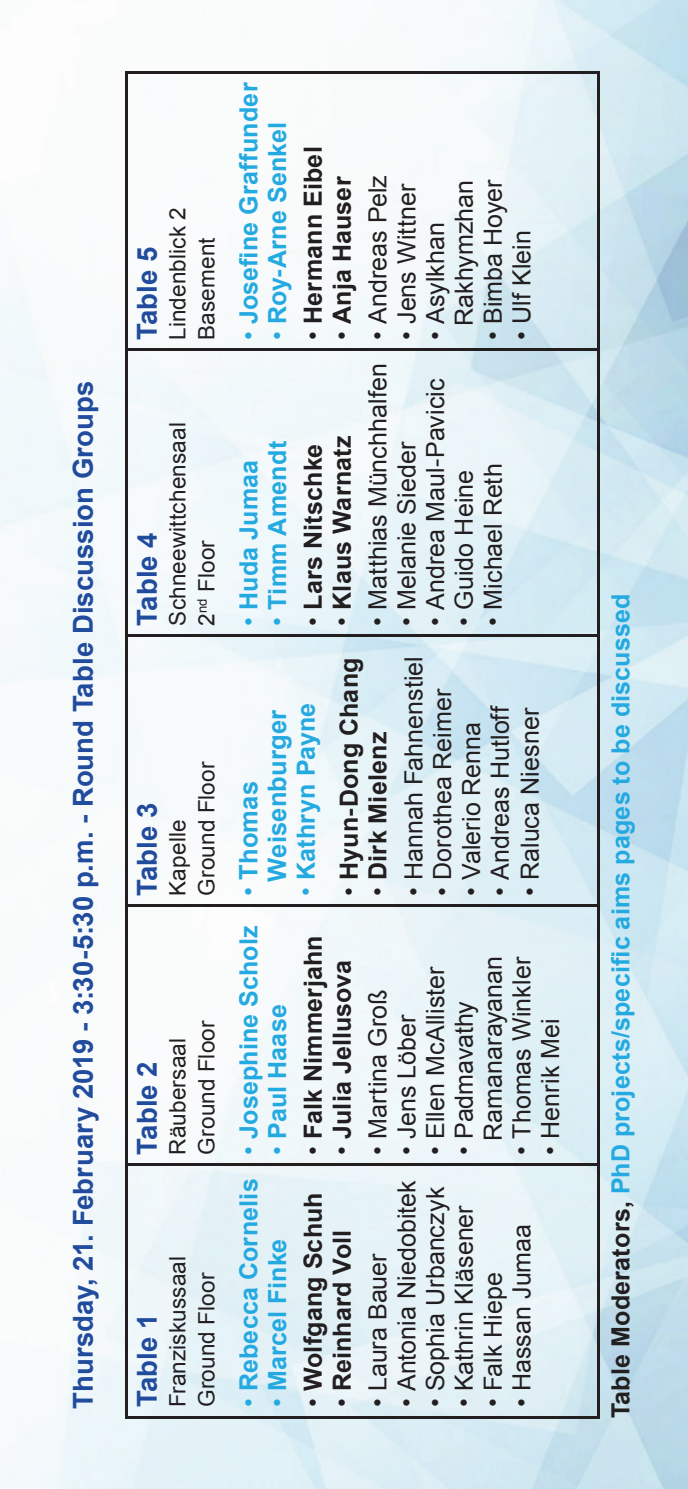
<style>
.page{position:relative;width:688px;height:1489px;background:#fff}
.page>*{position:absolute;margin:0;border:0;box-sizing:border-box;transform-origin:0 0}
.t1{font:700 27.5px "Arial";letter-spacing:.005em;color:#214c9d}
.t2{font:700 25.5px/28.8px "Arial";letter-spacing:.005em;color:#24aae1}
.t3{font:25px/28.8px "Arial";letter-spacing:.005em;color:#231f20}
.t4{font:700 25px "Arial";letter-spacing:.01em;color:#24aae1}
.t5{font:700 25px "Arial";letter-spacing:.01em;color:#231f20}
.t6{font:22.5px/28.8px "Arial";letter-spacing:.005em;color:#231f20}
.s1{font-weight:400}
.s2{color:#231f20}
</style>
<div class="page">
<img style="left:0;top:0;width:687px;height:1488px">
<hr style="left:125px;top:1164px;width:3px;height:254px;background:#231f20">
<hr style="left:128px;top:1415px;width:468px;height:3px;background:#231f20">
<hr style="left:125px;top:905px;width:3px;height:259px;background:#231f20">
<hr style="left:128px;top:1163px;width:468px;height:2px;background:#231f20">
<hr style="left:125px;top:635px;width:3px;height:270px;background:#231f20">
<hr style="left:128px;top:904px;width:468px;height:3px;background:#231f20">
<hr style="left:125px;top:350px;width:3px;height:285px;background:#231f20">
<hr style="left:128px;top:634px;width:468px;height:3px;background:#231f20">
<hr style="left:125px;top:71px;width:3px;height:279px;background:#231f20">
<hr style="left:128px;top:348px;width:468px;height:3px;background:#231f20">
<hr style="left:128px;top:71px;width:468px;height:3px;background:#231f20">
<hr style="left:596px;top:1164px;width:3px;height:254px;background:#231f20">
<hr style="left:596px;top:905px;width:3px;height:259px;background:#231f20">
<hr style="left:596px;top:635px;width:3px;height:270px;background:#231f20">
<hr style="left:596px;top:350px;width:3px;height:285px;background:#231f20">
<hr style="left:596px;top:71px;width:3px;height:279px;background:#231f20">
<p class="t1" style="left:65px;top:1408px;width:1029px;rotate:-90deg">Thursday, 21. February 2019 - 3:30-5:30 p.m. - Round Table Discussion Groups</p>
<p class="t1" style="left:129px;top:340px;width:95px;rotate:-90deg">Table 5</p>
<p class="t6" style="left:163px;top:340px;width:134px;rotate:-90deg">Lindenblick 2<br>Basement</p>
<p class="t1" style="left:129px;top:625px;width:95px;rotate:-90deg">Table 4</p>
<p class="t6" style="left:163px;top:625px;width:205px;rotate:-90deg">Schneewittchensaal<br>2<sup>nd</sup> Floor</p>
<p class="t1" style="left:129px;top:895px;width:95px;rotate:-90deg">Table 3</p>
<p class="t6" style="left:163px;top:895px;width:136px;rotate:-90deg">Kapelle<br>Ground Floor</p>
<p class="t1" style="left:129px;top:1154px;width:95px;rotate:-90deg">Table 2</p>
<p class="t6" style="left:163px;top:1154px;width:136px;rotate:-90deg">Räubersaal<br>Ground Floor</p>
<p class="t1" style="left:129px;top:1406px;width:95px;rotate:-90deg">Table 1</p>
<p class="t6" style="left:163px;top:1406px;width:153px;rotate:-90deg">Franziskussaal<br>Ground Floor</p>
<p class="t4" style="left:232px;top:340px;width:259px;rotate:-90deg"><span class="s1">•</span> Josefine Graffunder</p>
<p class="t4" style="left:261px;top:340px;width:219px;rotate:-90deg"><span class="s1">•</span> Roy-Arne Senkel</p>
<p class="t5" style="left:296px;top:340px;width:195px;rotate:-90deg"><span class="s1">•</span> Hermann Eibel</p>
<p class="t5" style="left:325px;top:340px;width:165px;rotate:-90deg"><span class="s1">•</span> Anja Hauser</p>
<p class="t3" style="left:363px;top:340px;width:166px;rotate:-90deg">• Andreas Pelz</p>
<p class="t3" style="left:392px;top:340px;width:158px;rotate:-90deg">• Jens Wittner</p>
<p class="t3" style="left:421px;top:326px;width:147px;text-indent:-14px;rotate:-90deg">• Asylkhan<br>Rakhymzhan</p>
<p class="t3" style="left:478px;top:340px;width:162px;rotate:-90deg">• Bimba Hoyer</p>
<p class="t3" style="left:507px;top:340px;width:111px;rotate:-90deg">• Ulf Klein</p>
<p class="t4" style="left:232px;top:625px;width:167px;rotate:-90deg"><span class="s1">•</span> Huda Jumaa</p>
<p class="t4" style="left:261px;top:625px;width:186px;rotate:-90deg"><span class="s1">•</span> Timm Amendt</p>
<p class="t5" style="left:296px;top:625px;width:183px;rotate:-90deg"><span class="s1">•</span> Lars Nitschke</p>
<p class="t5" style="left:325px;top:625px;width:192px;rotate:-90deg"><span class="s1">•</span> Klaus Warnatz</p>
<p class="t3" style="left:363px;top:625px;width:263px;rotate:-90deg">• Matthias Münchhalfen</p>
<p class="t3" style="left:392px;top:625px;width:185px;rotate:-90deg">• Melanie Sieder</p>
<p class="t3" style="left:421px;top:625px;width:249px;rotate:-90deg">• Andrea Maul-Pavicic</p>
<p class="t3" style="left:450px;top:625px;width:157px;rotate:-90deg">• Guido Heine</p>
<p class="t3" style="left:478px;top:625px;width:164px;rotate:-90deg">• Michael Reth</p>
<p class="t2" style="left:235px;top:881px;width:174px;text-indent:-14px;rotate:-90deg"><span class="s1">•</span> Thomas<br>Weisenburger</p>
<p class="t4" style="left:289px;top:895px;width:194px;rotate:-90deg"><span class="s1">•</span> Kathryn Payne</p>
<p class="t5" style="left:332px;top:895px;width:240px;rotate:-90deg"><span class="s1">•</span> Hyun-Dong Chang</p>
<p class="t5" style="left:361px;top:895px;width:166px;rotate:-90deg"><span class="s1">•</span> Dirk Mielenz</p>
<p class="t3" style="left:399px;top:895px;width:241px;rotate:-90deg">• Hannah Fahnenstiel</p>
<p class="t3" style="left:428px;top:895px;width:209px;rotate:-90deg">• Dorothea Reimer</p>
<p class="t3" style="left:457px;top:895px;width:175px;rotate:-90deg">• Valerio Renna</p>
<p class="t3" style="left:485px;top:895px;width:192px;rotate:-90deg">• Andreas Hutloff</p>
<p class="t3" style="left:515px;top:895px;width:190px;rotate:-90deg">• Raluca Niesner</p>
<p class="t4" style="left:232px;top:1154px;width:231px;rotate:-90deg"><span class="s1">•</span> Josephine Scholz</p>
<p class="t4" style="left:261px;top:1154px;width:152px;rotate:-90deg"><span class="s1">•</span> Paul Haase</p>
<p class="t4" style="left:232px;top:1406px;width:230px;rotate:-90deg"><span class="s1">•</span> Rebecca Cornelis</p>
<p class="t4" style="left:261px;top:1406px;width:170px;rotate:-90deg"><span class="s1">•</span> Marcel Finke</p>
<p class="t5" style="left:296px;top:1154px;width:221px;rotate:-90deg"><span class="s1">•</span> Falk Nimmerjahn</p>
<p class="t5" style="left:325px;top:1154px;width:196px;rotate:-90deg"><span class="s1">•</span> Julia Jellusova</p>
<p class="t5" style="left:296px;top:1406px;width:216px;rotate:-90deg"><span class="s1">•</span> Wolfgang Schuh</p>
<p class="t5" style="left:325px;top:1406px;width:179px;rotate:-90deg"><span class="s1">•</span> Reinhard Voll</p>
<p class="t3" style="left:363px;top:1154px;width:166px;rotate:-90deg">• Martina Groß</p>
<p class="t3" style="left:392px;top:1154px;width:142px;rotate:-90deg">• Jens Löber</p>
<p class="t3" style="left:421px;top:1154px;width:190px;rotate:-90deg">• Ellen McAllister</p>
<p class="t3" style="left:450px;top:1140px;width:186px;text-indent:-14px;rotate:-90deg">• Padmavathy<br>Ramanarayanan</p>
<p class="t3" style="left:507px;top:1154px;width:199px;rotate:-90deg">• Thomas Winkler</p>
<p class="t3" style="left:536px;top:1154px;width:138px;rotate:-90deg">• Henrik Mei</p>
<p class="t3" style="left:363px;top:1406px;width:156px;rotate:-90deg">• Laura Bauer</p>
<p class="t3" style="left:392px;top:1406px;width:228px;rotate:-90deg">• Antonia Niedobitek</p>
<p class="t3" style="left:421px;top:1406px;width:222px;rotate:-90deg">• Sophia Urbanczyk</p>
<p class="t3" style="left:450px;top:1406px;width:204px;rotate:-90deg">• Kathrin Kläsener</p>
<p class="t3" style="left:507px;top:1406px;width:185px;rotate:-90deg">• Hassan Jumaa</p>
<p class="t3" style="left:478px;top:1406px;width:137px;rotate:-90deg">• Falk Hiepe</p>
<p class="t4" style="left:604px;top:1418px;width:826px;rotate:-90deg"><span class="s2">Table Moderators,</span> PhD projects/specific aims pages to be discussed</p>
</div>
